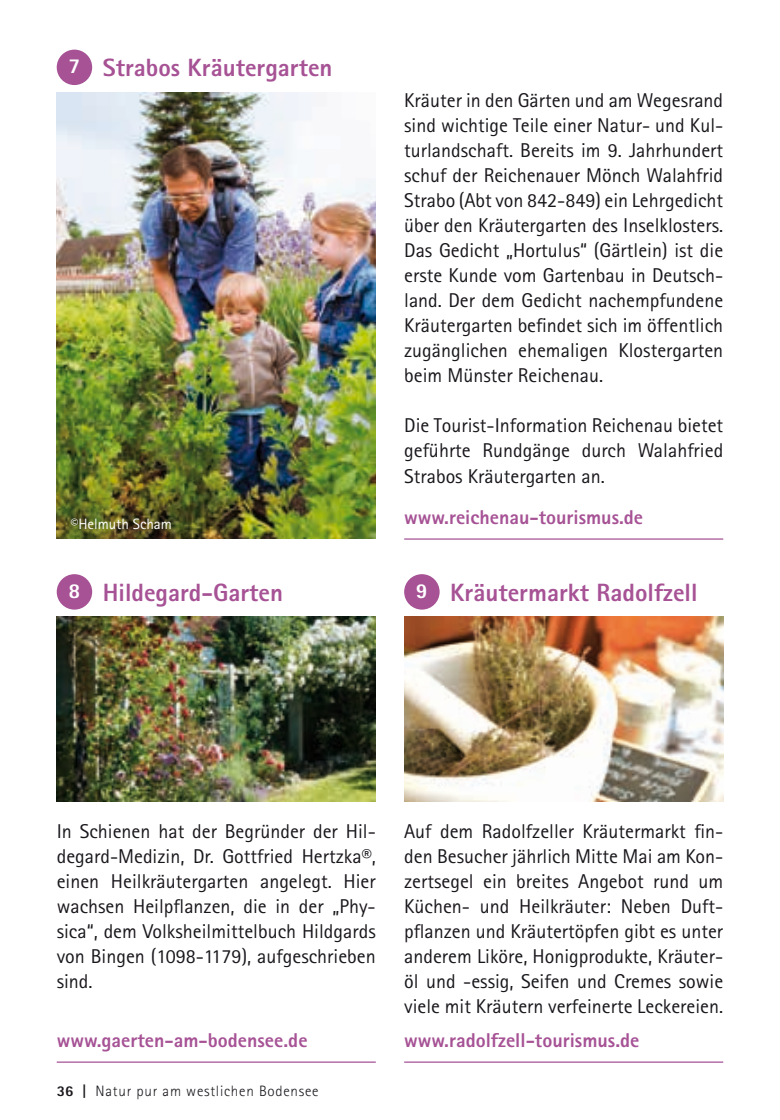
<style>
.page{position:relative;width:780px;height:1120px;background:#fff}
.page>*{position:absolute;margin:0;border:0;box-sizing:border-box;transform-origin:0 0}
.t1{font:800 25px "Rotis Sans Serif";color:#a65295}
.t2{font:800 21.25px "Rotis Sans Serif";color:#fff}
.t3{font:20px/25px "Rotis Sans Serif";color:#1a171c;text-align:justify}
.t4{font:800 20px "Rotis Sans Serif";color:#a65295}
.t5{font:300 15px "Rotis Sans Serif";letter-spacing:.05em;color:#1a171c}
.t6{font:15px "Rotis Sans Serif";color:#fff}
.s1{font-weight:800}
</style>
<div class="page">
<img style="left:57px;top:617px;width:319px;height:184px">
<img style="left:57px;top:92px;width:319px;height:447px">
<img style="left:404px;top:617px;width:319px;height:184px">
<div style="left:57px;top:50px;width:35px;height:35px;background:#a65295;border-radius:50%"></div>
<div style="left:57px;top:574px;width:35px;height:35px;background:#a65295;border-radius:50%"></div>
<div style="left:404px;top:574px;width:35px;height:35px;background:#a65295;border-radius:50%"></div>
<hr style="left:404px;top:538px;width:319px;height:2px;background:#a65295">
<hr style="left:57px;top:1061px;width:319px;height:1px;background:#a65295">
<hr style="left:404px;top:1061px;width:319px;height:1px;background:#a65295">
<p class="t2" style="left:69px;top:52px;width:13px">7</p>
<p class="t1" style="left:103px;top:52px;width:231px">Strabos Kräutergarten</p>
<p class="t3" style="left:404px;top:88px;width:320px">Kräuter in den Gärten und am Wegesrand sind wichtige Teile einer Natur- und Kul&shy;turlandschaft. Bereits im 9. Jahrhundert schuf der Reichenauer Mönch Walahfrid Strabo (Abt von 842-849) ein Lehrgedicht über den Kräutergarten des Inselklosters.<br>Das Gedicht „Hortulus“ (Gärtlein) ist die erste Kunde vom Gartenbau in Deutsch&shy;land. Der dem Gedicht nachempfundene Kräutergarten befindet sich im öffentlich zugänglichen ehemaligen Klostergarten beim Münster Reichenau.</p>
<p class="t3" style="left:404px;top:413px;width:320px">Die Tourist-Information Reichenau bietet geführte Rundgänge durch Walahfried Strabos Kräutergarten an.</p>
<p class="t6" style="left:71px;top:515px;width:103px">©Helmuth Scham</p>
<p class="t4" style="left:404px;top:505px;width:240px">www.reichenau-tourismus.de</p>
<p class="t1" style="left:103px;top:576px;width:182px">Hildegard-Garten</p>
<p class="t2" style="left:69px;top:577px;width:13px">8</p>
<p class="t2" style="left:416px;top:577px;width:13px">9</p>
<p class="t1" style="left:450px;top:576px;width:249px">Kräutermarkt Radolfzell</p>
<p class="t3" style="left:57px;top:818px;width:320px">In Schienen hat der Begründer der Hil&shy;degard-Medizin, Dr. Gottfried Hertzka®, einen Heilkräutergarten angelegt. Hier wachsen Heilpflanzen, die in der „Phy&shy;sica“, dem Volksheilmittelbuch Hildgards von Bingen (1098-1179), aufgeschrieben sind.</p>
<p class="t3" style="left:404px;top:818px;width:320px">Auf dem Radolfzeller Kräutermarkt fin&shy;den Besucher jährlich Mitte Mai am Kon&shy;zertsegel ein breites Angebot rund um Küchen- und Heilkräuter: Neben Duft&shy;pflanzen und Kräutertöpfen gibt es unter anderem Liköre, Honigprodukte, Kräuter&shy;öl und -essig, Seifen und Cremes sowie viele mit Kräutern verfeinerte Leckereien.</p>
<p class="t4" style="left:57px;top:1028px;width:252px">www.gaerten-am-bodensee.de</p>
<p class="t4" style="left:404px;top:1028px;width:237px">www.radolfzell-tourismus.de</p>
<p class="t5" style="left:57px;top:1082px;width:263px"><span class="s1">36 |</span> Natur pur am westlichen Bodensee</p>
</div>
